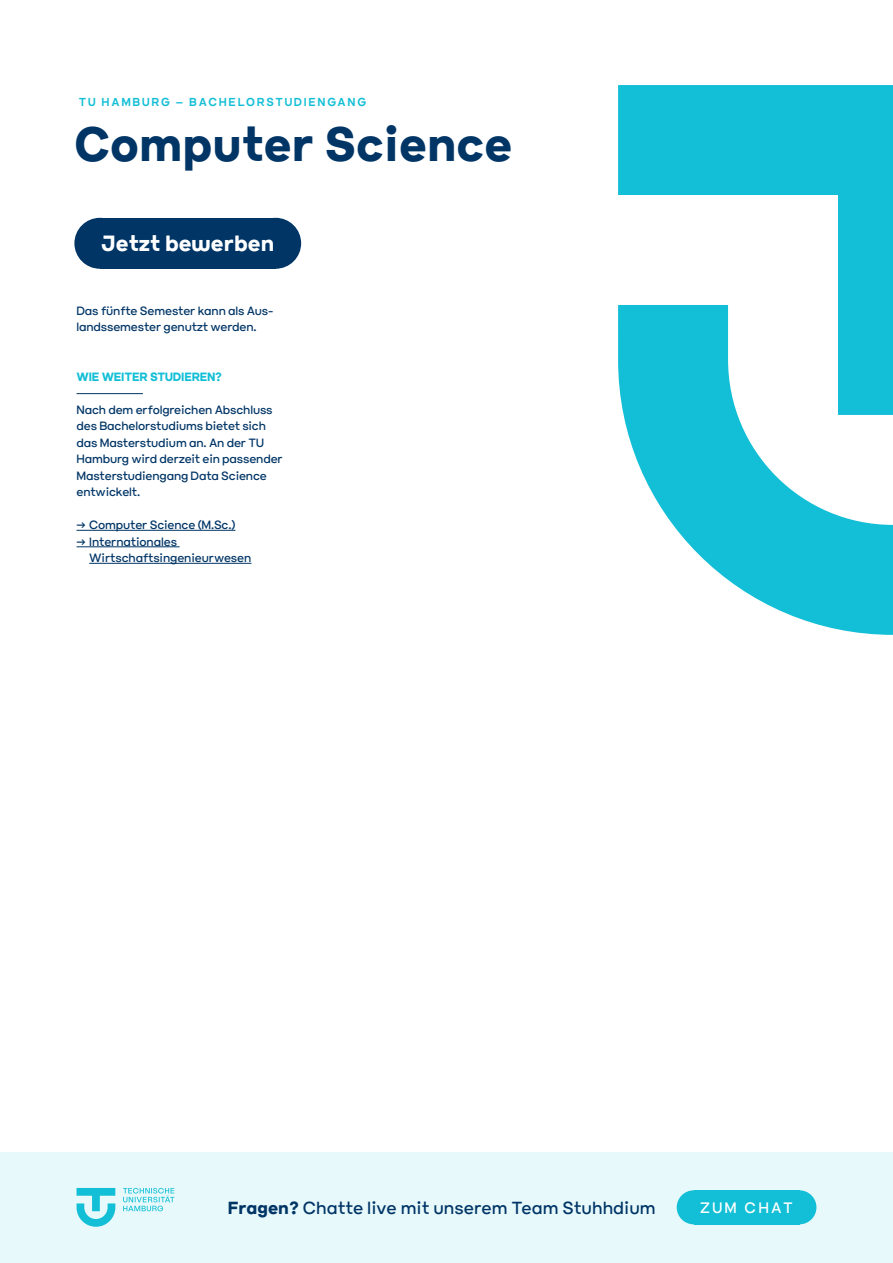
<style>
.page{position:relative;width:893px;height:1263px;background:#fff}
.page>*{position:absolute;margin:0;border:0;box-sizing:border-box;transform-origin:0 0}
.t1{font:700 48px "Lunettes";color:#003566}
.t2{font:700 22.05px "Lunettes";color:#fff}
.t3{font:17.55px "Lunettes";color:#003566}
.t4{font:15.15px "Lunettes";letter-spacing:.15em;color:#fff}
.t5{font:12px/16.5px "Lunettes";letter-spacing:-.015em;color:#003566}
.t6{font:700 12px "Lunettes";letter-spacing:-.015em;color:#13bfd6}
.t7{font:600 11.55px "Lunettes";letter-spacing:.15em;color:#13bfd6}
.s1{font-weight:700}
</style>
<div class="page">
<div style="left:0;top:1152px;width:893px;height:110px;background:#e7f9fb"></div>
<div style="left:677px;top:1190px;width:34px;height:34px;background:#13bfd6;border-radius:50%"></div>
<div style="left:782px;top:1190px;width:34px;height:34px;background:#13bfd6;border-radius:50%"></div>
<div style="left:694px;top:1190px;width:105px;height:34px;background:#13bfd6"></div>
<div style="left:74px;top:218px;width:51px;height:51px;background:#003566;border-radius:50%"></div>
<div style="left:250px;top:218px;width:51px;height:51px;background:#003566;border-radius:50%"></div>
<div style="left:100px;top:218px;width:176px;height:51px;background:#003566"></div>
<svg style="left:618px;top:85px;width:275px;height:550px;fill:#13bfd6"></svg>
<svg style="left:123px;top:1188px;width:51px;height:23px"></svg>
<svg style="left:77px;top:1188px;width:38px;height:39px"></svg>
<hr style="left:77px;top:530px;width:158px;height:1px;background:#003566">
<hr style="left:77px;top:546px;width:103px;height:1px;background:#003566">
<hr style="left:89px;top:563px;width:162px;height:1px;background:#003566">
<hr style="left:77px;top:393px;width:66px;height:1px;background:#003566">
<p class="t7" style="left:79px;top:94px;width:289px">TU HAMBURG – BACHELORSTUDIENGANG</p>
<h1 class="t1" style="left:74px;top:112px;width:440px">Computer Science</h1>
<h2 class="t2" style="left:101px;top:228px;width:174px">Jetzt bewerben</h2>
<p class="t5" style="left:77px;top:302px;width:198px">Das fünfte Semester kann als Aus&shy;landssemester genutzt werden.</p>
<p class="t6" style="left:77px;top:368px;width:147px">WIE WEITER STUDIEREN?</p>
<p class="t5" style="left:77px;top:401px;width:208px">Nach dem erfolgreichen Abschluss des Bachelorstudiums bietet sich das Masterstudium an. An der TU<br>Hamburg wird derzeit ein passender<br>Masterstudiengang Data Science entwickelt.</p>
<p class="t5" style="left:77px;top:516px;width:160px">→ Computer Science (M.Sc.)</p>
<p class="t5" style="left:89px;top:533px;width:164px;text-indent:-13px">→ Internationales<br>Wirtschaftsingenieurwesen</p>
<h3 class="t3" style="left:228px;top:1196px;width:429px"><span class="s1">Fragen?</span> Chatte live mit unserem Team Stuhhdium</h3>
<p class="t4" style="left:700px;top:1197px;width:94px">ZUM CHAT</p>
</div>
